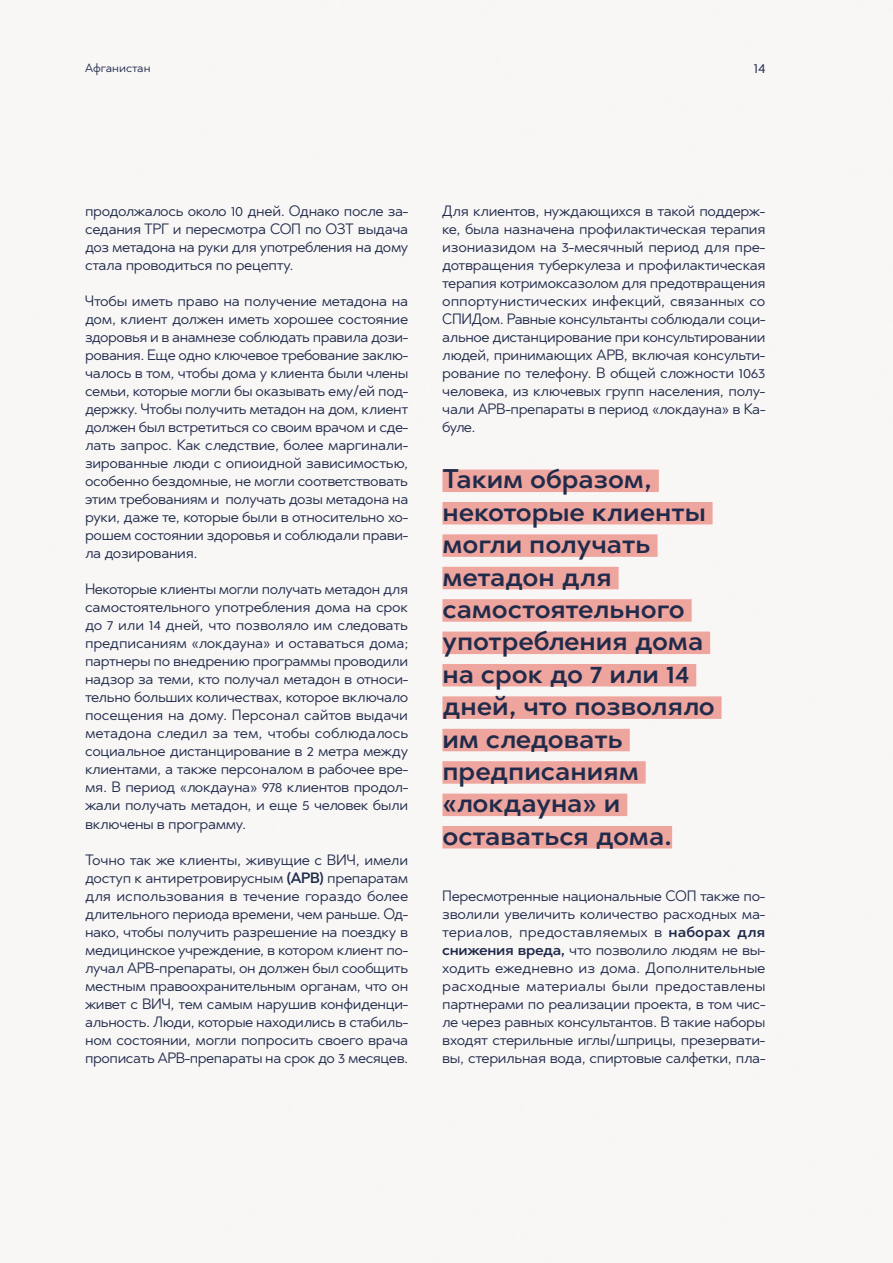
<style>
.page{position:relative;width:893px;height:1263px;background:#fff}
.page>*{position:absolute;margin:0;border:0;box-sizing:border-box;transform-origin:0 0}
.t1{font:600 27px/32.4px "Abrade";color:#202b4b}
.t2{font:15px/18px "Abrade";letter-spacing:-.02em;color:#202b4b;text-align:justify}
.t3{font:12px "Abrade";color:#202b4b}
.s1{font-weight:600}
</style>
<div class="page">
<div style="left:442px;top:470px;width:217px;height:22px;background:#eea59e"></div>
<div style="left:442px;top:502px;width:271px;height:22px;background:#eea59e"></div>
<div style="left:442px;top:534px;width:215px;height:23px;background:#eea59e"></div>
<div style="left:442px;top:567px;width:177px;height:22px;background:#eea59e"></div>
<div style="left:442px;top:599px;width:250px;height:23px;background:#eea59e"></div>
<div style="left:442px;top:632px;width:268px;height:22px;background:#eea59e"></div>
<div style="left:442px;top:664px;width:254px;height:22px;background:#eea59e"></div>
<div style="left:442px;top:696px;width:280px;height:23px;background:#eea59e"></div>
<div style="left:442px;top:729px;width:188px;height:22px;background:#eea59e"></div>
<div style="left:442px;top:761px;width:204px;height:23px;background:#eea59e"></div>
<div style="left:442px;top:794px;width:185px;height:22px;background:#eea59e"></div>
<div style="left:442px;top:826px;width:230px;height:22px;background:#eea59e"></div>
<p class="t3" style="left:85px;top:60px;width:67px">Афганистан</p>
<p class="t2" style="left:753px;top:58px;width:14px">14</p>
<p class="t2" style="left:85px;top:202px;width:325px">продолжалось около 10 дней. Однако после за&shy;седания ТРГ и пересмотра СОП по ОЗТ выдача доз метадона на руки для употребления на дому стала проводиться по рецепту.</p>
<p class="t2" style="left:85px;top:292px;width:325px">Чтобы иметь право на получение метадона на дом, клиент должен иметь хорошее состояние здоровья и в анамнезе соблюдать правила дози&shy;рования. Еще одно ключевое требование заклю&shy;чалось в том, чтобы дома у клиента были члены семьи, которые могли бы оказывать ему/ей под&shy;держку. Чтобы получить метадон на дом, клиент должен был встретиться со своим врачом и сде&shy;лать запрос. Как следствие, более маргинали&shy;зированные люди с опиоидной зависимостью, особенно бездомные, не могли соответствовать этим требованиям и получать дозы метадона на руки, даже те, которые были в относительно хо&shy;рошем состоянии здоровья и соблюдали прави&shy;ла дозирования.</p>
<p class="t2" style="left:85px;top:580px;width:325px">Некоторые клиенты могли получать метадон для самостоятельного употребления дома на срок до 7 или 14 дней, что позволяло им следовать предписаниям «локдауна» и оставаться дома; партнеры по внедрению программы проводили надзор за теми, кто получал метадон в относи&shy;тельно больших количествах, которое включало посещения на дому. Персонал сайтов выдачи метадона следил за тем, чтобы соблюдалось социальное дистанцирование в 2 метра между клиентами, а также персоналом в рабочее вре&shy;мя. В период «локдауна» 978 клиентов продол&shy;жали получать метадон, и еще 5 человек были включены в программу.</p>
<p class="t2" style="left:85px;top:850px;width:325px">Точно так же клиенты, живущие с ВИЧ, имели доступ к антиретровирусным <span class="s1">(АРВ)</span> препаратам для использования в течение гораздо более длительного периода времени, чем раньше. Од&shy;нако, чтобы получить разрешение на поездку в медицинское учреждение, в котором клиент по&shy;лучал АРВ-препараты, он должен был сообщить местным правоохранительным органам, что он живет с ВИЧ, тем самым нарушив конфиденци&shy;альность. Люди, которые находились в стабиль&shy;ном состоянии, могли попросить своего врача прописать АРВ-препараты на срок до 3 месяцев.</p>
<p class="t2" style="left:442px;top:202px;width:325px">Для клиентов, нуждающихся в такой поддерж&shy;ке, была назначена профилактическая терапия изониазидом на 3-месячный период для пре&shy;дотвращения туберкулеза и профилактическая терапия котримоксазолом для предотвращения оппортунистических инфекций, связанных со СПИДом. Равные консультанты соблюдали соци&shy;альное дистанцирование при консультировании людей, принимающих АРВ, включая консульти&shy;рование по телефону. В общей сложности 1063 человека, из ключевых групп населения, полу&shy;чали АРВ-препараты в период «локдауна» в Ка&shy;буле.</p>
<h1 class="t1" style="left:442px;top:462px;width:274px">Таким образом, некоторые клиенты могли получать метадон для самостоятельного употребления дома на срок до 7 или 14 дней, что позволяло им следовать предписаниям «локдауна» и оставаться дома.</h1>
<p class="t2" style="left:442px;top:886px;width:325px">Пересмотренные национальные СОП также по&shy;зволили увеличить количество расходных ма&shy;териалов, предоставляемых в <span class="s1">наборах для снижения вреда,</span> что позволило людям не вы&shy;ходить ежедневно из дома. Дополнительные расходные материалы были предоставлены партнерами по реализации проекта, в том чис&shy;ле через равных консультантов. В такие наборы входят стерильные иглы/шприцы, презервати&shy;вы, стерильная вода, спиртовые салфетки, пла-</p>
</div>
